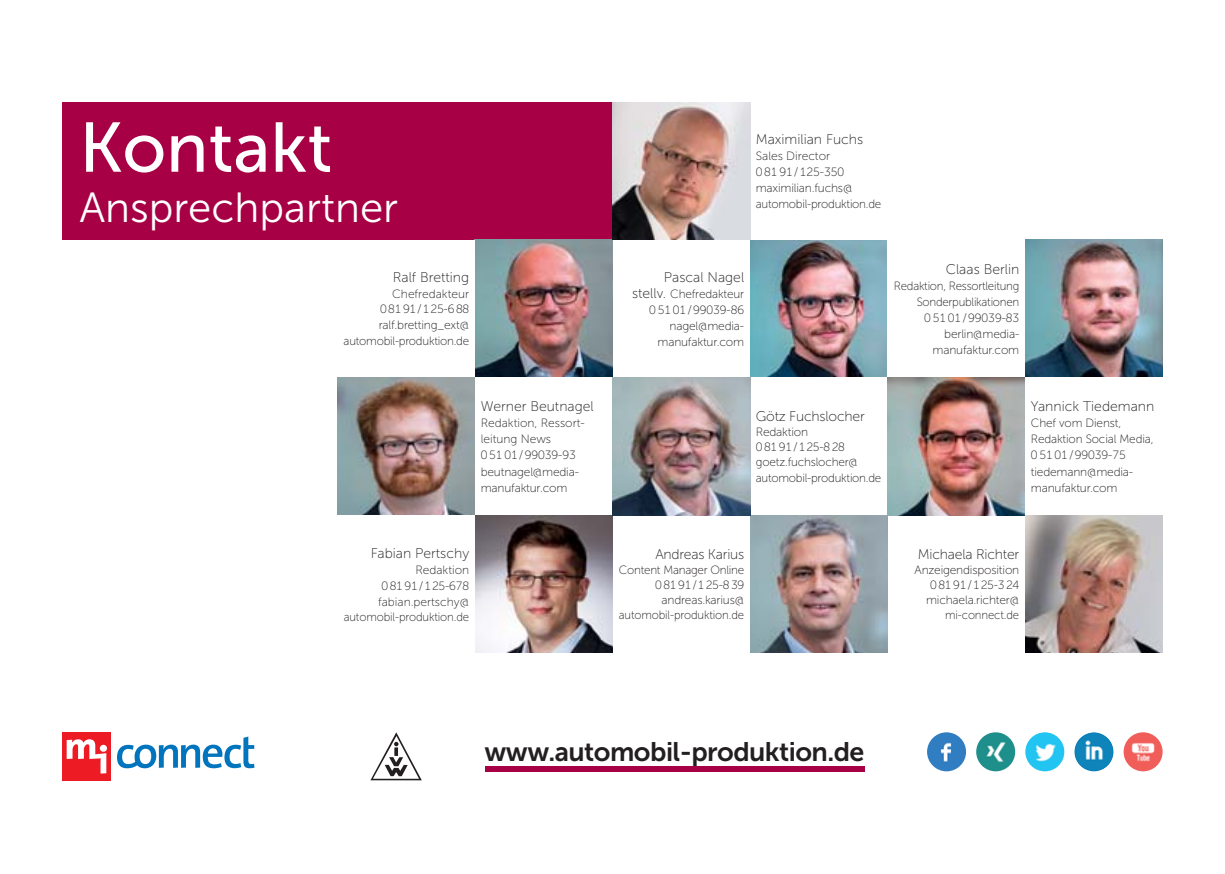
<style>
.page{position:relative;width:1225px;height:874px;background:#fff}
.page>*{position:absolute;margin:0;border:0;box-sizing:border-box;transform-origin:0 0}
.t1{font:70px "Museo Sans 500";color:#fff}
.t2{font:42px "Museo Sans 300";color:#fff}
.t3{font:26.8px "Museo Sans 700";letter-spacing:-.02em;color:#231f20}
.t4{font:14px "Museo Sans 100";color:#231f20}
.t5{font:12px/16px "Museo Sans 100";letter-spacing:-.015em;color:#231f20;text-align:right}
.t6{font:12px/16px "Museo Sans 100";letter-spacing:-.015em;color:#231f20;text-align:right;scale:.96 1}
.s1{font-size:14px}
</style>
<div class="page">
<div style="left:485px;top:766px;width:379px;height:5px;background:#a70045"></div>
<img style="left:1074px;top:732px;width:39px;height:39px;border-radius:50%">
<img style="left:927px;top:732px;width:39px;height:39px;border-radius:50%">
<img style="left:1025px;top:732px;width:39px;height:39px;border-radius:50%">
<img style="left:1123px;top:732px;width:39px;height:39px;border-radius:50%">
<img style="left:976px;top:732px;width:39px;height:39px;border-radius:50%">
<svg style="left:370px;top:732px;width:52px;height:48px"></svg>
<svg style="left:117px;top:736px;width:137px;height:31px"></svg>
<div style="left:62px;top:732px;width:48px;height:48px;background:#ed1c24"></div>
<svg style="left:67px;top:739px;width:40px;height:34px"></svg>
<div style="left:62px;top:102px;width:550px;height:138px;background:#a70045"></div>
<img style="left:750px;top:240px;width:137px;height:137px">
<img style="left:475px;top:240px;width:137px;height:137px">
<img style="left:475px;top:515px;width:137px;height:137px">
<img style="left:337px;top:377px;width:138px;height:137px">
<img style="left:1025px;top:240px;width:137px;height:137px">
<img style="left:887px;top:377px;width:138px;height:137px">
<img style="left:612px;top:102px;width:138px;height:138px">
<img style="left:750px;top:514px;width:137px;height:138px">
<img style="left:1025px;top:515px;width:137px;height:137px">
<img style="left:612px;top:377px;width:138px;height:137px">
<h1 class="t1" style="left:79px;top:122px;width:254px">Kontakt</h1>
<h2 class="t2" style="left:79px;top:192px;width:320px">Ansprechpartner</h2>
<p class="t4" style="left:393px;top:272px;width:78px">Ralf Bretting</p>
<p class="t5" style="left:344px;top:287px;width:127px">Chefredakteur<br>08191/125-6 88 ralf.bretting_ext@ automobil-produktion.de</p>
<p class="t4" style="left:481px;top:401px;width:114px">Werner Beutnagel</p>
<p class="t5" style="left:481px;top:416px;width:106px;text-align:left">Redaktion, Ressort&shy;leitung News<br>0 51 01/99039-93 beutnagel@media&shy;manufaktur.com</p>
<p class="t4" style="left:371px;top:547px;width:100px">Fabian Pertschy</p>
<p class="t5" style="left:344px;top:562px;width:127px">Redaktion<br>08191/125-678 fabian.pertschy@ automobil-produktion.de</p>
<p class="t4" style="left:756px;top:134px;width:109px">Maximilian Fuchs</p>
<p class="t5" style="left:756px;top:149px;width:127px;text-align:left">Sales Director<br>0 81 91/125-350 maximilian.fuchs@ automobil-produktion.de</p>
<p class="t4" style="left:664px;top:272px;width:82px">Pascal Nagel</p>
<p class="t5" style="left:632px;top:287px;width:114px"><span class="s1">stellv.</span> Chefredakteur<br>0 51 01/99039-86 nagel@media&shy;manufaktur.com</p>
<p class="t4" style="left:945px;top:264px;width:75px">Claas Berlin</p>
<p class="t6" style="left:894px;top:279px;width:132px">Redaktion, Ressortleitung<br>Sonderpublikationen<br>0 51 01/99039-83 berlin@media&shy;manufaktur.com</p>
<p class="t4" style="left:756px;top:411px;width:110px">Götz Fuchslocher</p>
<p class="t5" style="left:756px;top:425px;width:127px;line-height:15.4px;text-align:left">Redaktion<br>08191/125-828 goetz.fuchslocher@ automobil-produktion.de</p>
<p class="t4" style="left:1031px;top:401px;width:125px">Yannick Tiedemann</p>
<p class="t5" style="left:1031px;top:416px;width:124px;text-align:left">Chef vom Dienst,<br>Redaktion Social Media,<br>0 51 01/99039-75 tiedemann@media&shy;manufaktur.com</p>
<p class="t4" style="left:655px;top:549px;width:90px">Andreas Karius</p>
<p class="t5" style="left:619px;top:563px;width:127px;line-height:15px">Content Manager Online<br>08191/125-839 andreas.karius@ automobil-produktion.de</p>
<p class="t4" style="left:917px;top:549px;width:103px">Michaela Richter</p>
<p class="t5" style="left:914px;top:563px;width:106px;line-height:15px">Anzeigendisposition<br>08191/125-324 michaela.richter@ mi-connect.de</p>
<h3 class="t3" style="left:484px;top:741px;width:381px">www.automobil-produktion.de</h3>
</div>
